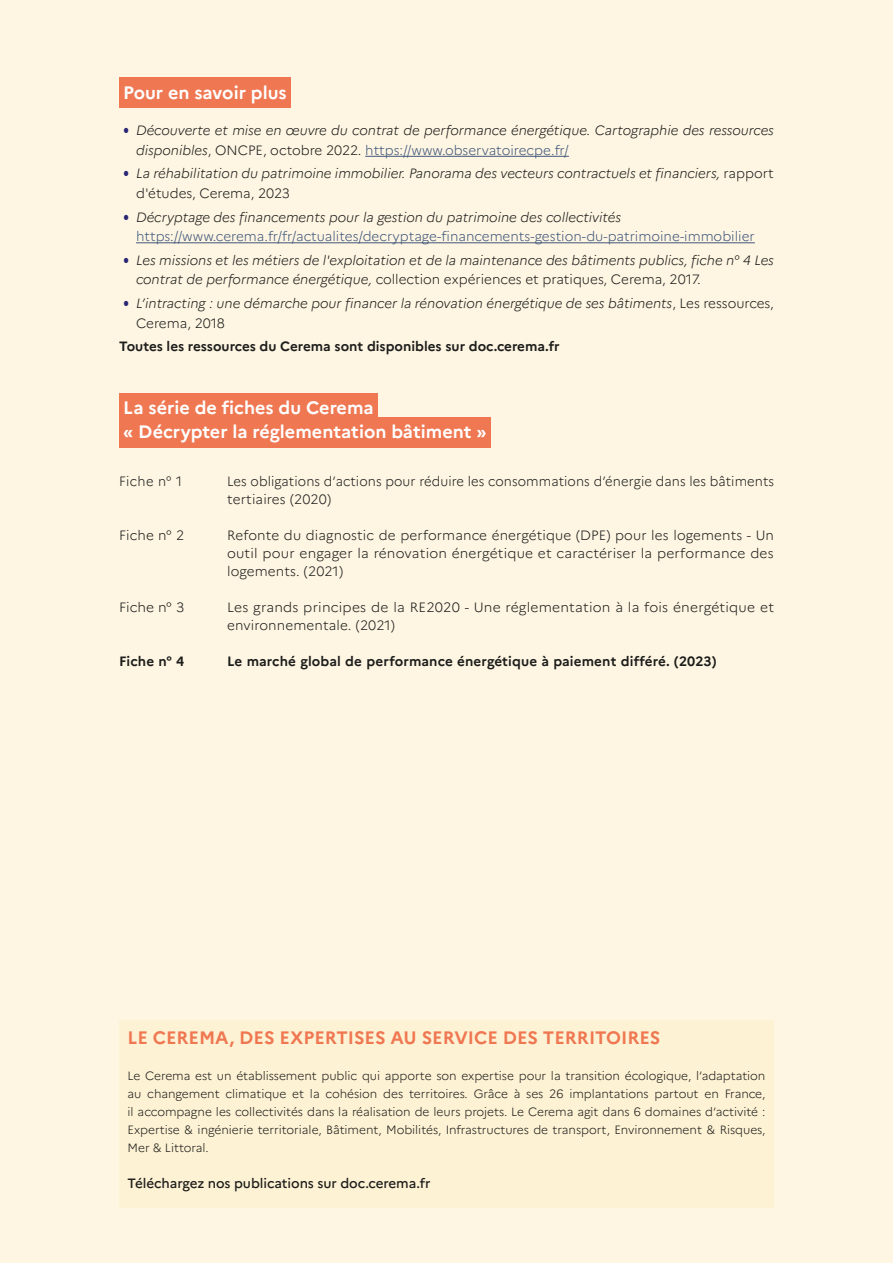
<style>
.page{position:relative;width:893px;height:1263px;background:#fef6e3}
.page>*{position:absolute;margin:0;border:0;box-sizing:border-box;transform-origin:0 0}
.Titre_savoir_plus{font:700 18px "Marianne";color:#fff}
.TITRE_NIVEAU_3{font:700 18px "Marianne";color:#ef7852}
.t1{font:italic 300 13.5px/19.5px "Marianne";color:#1d1d1b}
.TEXTE{font:300 13.5px/18px "Marianne";letter-spacing:.01em;color:#1d1d1b;text-align:justify}
.t2{font:300 13.5px/19.5px "Marianne";color:#40577a}
.TEXTE-2{font:300 13.5px/18px "Marianne";letter-spacing:.01em;color:#1d1d1b;scale:.96 1}
.TEXTE-3{font:700 13.5px "Marianne";letter-spacing:.01em;color:#1d1d1b}
.puce_niv1{font:700 13.5px "Marianne";color:#1d1d1b}
.TEXTE_ENCADRÉ{font:500 13.5px "Marianne";letter-spacing:-.005em;color:#1d1d1b}
.TEXTE_ENCADRÉ-2{font:300 12px/18px "Marianne";letter-spacing:-.005em;color:#1d1d1b;text-align:justify}
.s1{font-family:"Arial Narrow";font-weight:400;font-style:normal;font-size:21px;color:#292574}
.s2{font-style:normal}
.s3{font-style:normal;color:#40577a}
.s4{font-family:"Arial Narrow";font-weight:400;font-size:21px;color:#292574}
.s5{font-style:italic;color:#1d1d1b}
</style>
<div class="page">
<div style="left:119px;top:78px;width:172px;height:30px;background:#ef7852"></div>
<hr style="left:365px;top:156px;width:204px;height:1px;background:#40577a">
<hr style="left:136px;top:242px;width:619px;height:1px;background:#40577a">
<div style="left:119px;top:393px;width:259px;height:30px;background:#ef7852"></div>
<div style="left:119px;top:417px;width:372px;height:30px;background:#ef7852"></div>
<div style="left:119px;top:1020px;width:655px;height:188px;background:#fef2d4"></div>
<p class="Titre_savoir_plus" style="left:123px;top:81px;width:165px">Pour en savoir plus</p>
<p class="t1" style="left:136px;top:120px;width:639px;text-indent:-13px"><span class="s1">•</span> Découverte et mise en œuvre du contrat de performance énergétique. Cartographie des ressources disponibles<span class="s2">, ONCPE, octobre 2022.</span> <span class="s3">https://www.observatoirecpe.fr/</span></p>
<p class="t1" style="left:136px;top:164px;width:639px;text-indent:-13px"><span class="s1">•</span> La réhabilitation du patrimoine immobilier. Panorama des vecteurs contractuels et financiers, <span class="s2">rapport d'études, Cerema, 2023</span></p>
<p class="t2" style="left:136px;top:207px;width:620px;text-indent:-13px"><span class="s4">•</span> <span class="s5">Décryptage des financements pour la gestion du patrimoine des collectivités </span>https://www.cerema.fr/fr/actualites/decryptage-financements-gestion-du-patrimoine-immobilier</p>
<p class="t1" style="left:136px;top:250px;width:639px;text-indent:-13px"><span class="s1">•</span> Les missions et les métiers de l'exploitation et de la maintenance des bâtiments publics, fiche n° 4 Les contrat de performance énergétique, <span class="s2">collection expériences et pratiques, Cerema, 2017.</span></p>
<p class="t1" style="left:136px;top:293px;width:639px;text-indent:-13px"><span class="s1">•</span> L’intracting : une démarche pour financer la rénovation énergétique de ses bâtiments<span class="s2">, Les ressources,<br>Cerema, 2018</span></p>
<p class="puce_niv1" style="left:119px;top:338px;width:442px">Toutes les ressources du Cerema sont disponibles sur doc.cerema.fr</p>
<p class="Titre_savoir_plus" style="left:123px;top:396px;width:252px">La série de fiches du Cerema</p>
<p class="Titre_savoir_plus" style="left:123px;top:420px;width:365px">« Décrypter la réglementation bâtiment »</p>
<p class="TEXTE-2" style="left:119px;top:472px;width:67px">Fiche n° 1</p>
<p class="TEXTE-2" style="left:227px;top:472px;width:571px">Les obligations d’actions pour réduire les consommations d’énergie dans les bâtiments tertiaires (2020)</p>
<p class="TEXTE" style="left:119px;top:526px;width:67px">Fiche n° 2</p>
<p class="TEXTE" style="left:227px;top:526px;width:548px">Refonte du diagnostic de performance énergétique (DPE) pour les logements - Un outil pour engager la rénovation énergétique et caractériser la performance des logements. (2021)</p>
<p class="TEXTE" style="left:119px;top:598px;width:67px">Fiche n° 3</p>
<p class="TEXTE" style="left:227px;top:598px;width:548px">Les grands principes de la RE2020 - Une réglementation à la fois énergétique et environnementale. (2021)</p>
<p class="TEXTE-3" style="left:119px;top:653px;width:67px">Fiche n° 4</p>
<p class="TEXTE-3" style="left:227px;top:653px;width:491px">Le marché global de performance énergétique à paiement différé. (2023)</p>
<p class="TITRE_NIVEAU_3" style="left:128px;top:1027px;width:534px">LE CEREMA, DES EXPERTISES AU SERVICE DES TERRITOIRES</p>
<p class="TEXTE_ENCADRÉ-2" style="left:128px;top:1067px;width:639px">Le Cerema est un établissement public qui apporte son expertise pour la transition écologique, l’adaptation au changement climatique et la cohésion des territoires. Grâce à ses 26 implantations partout en France, il accompagne les collectivités dans la réalisation de leurs projets. Le Cerema agit dans 6 domaines d’activité :<br>Expertise &amp; ingénierie territoriale, Bâtiment, Mobilités, Infrastructures de transport, Environnement &amp; Risques, Mer &amp; Littoral.</p>
<p class="TEXTE_ENCADRÉ" style="left:128px;top:1175px;width:304px">Téléchargez nos publications sur doc.cerema.fr</p>
</div>
